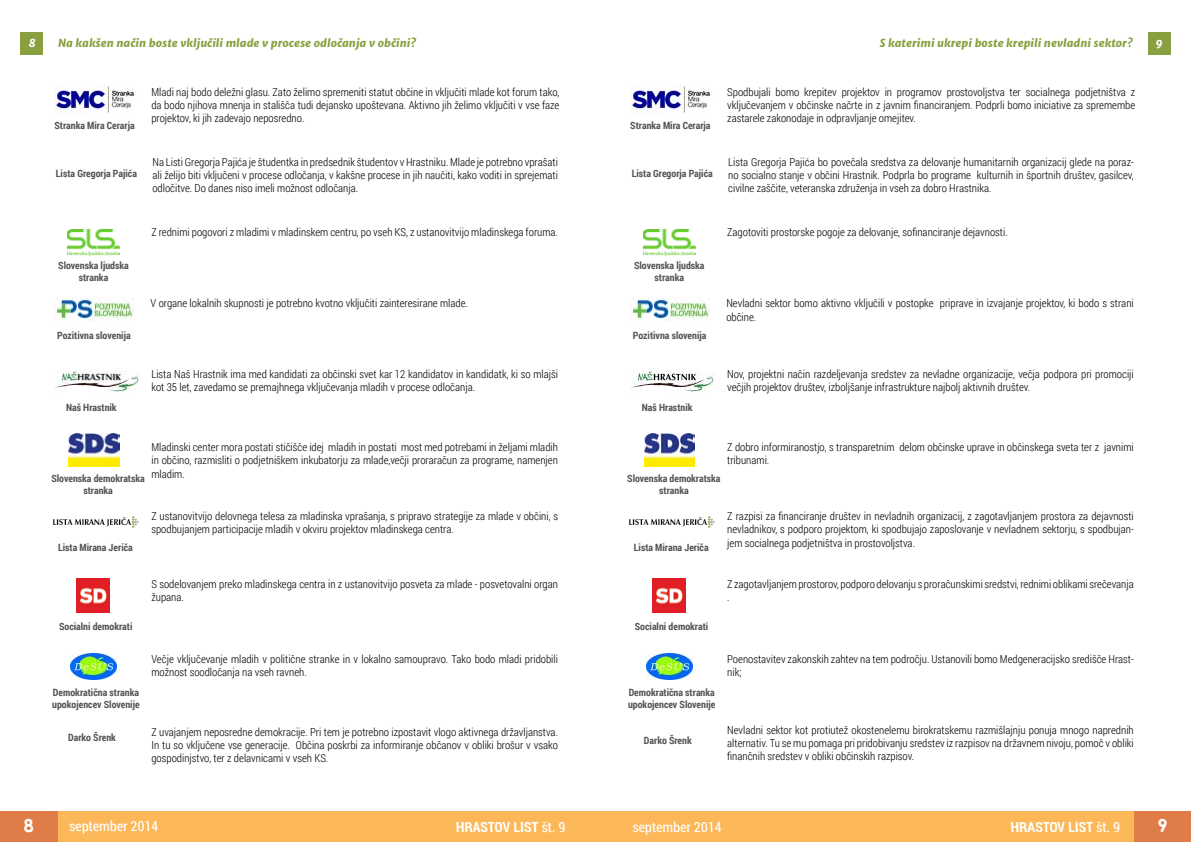
<style>
.page{position:relative;width:1191px;height:842px;background:#fff}
.page>*{position:absolute;margin:0;border:0;box-sizing:border-box;transform-origin:0 0}
.t1{font:700 18px "Century Gothic";color:#fff}
.t2{font:700 14px "Roboto Condensed";color:#fff}
.t3{font:14px "Roboto Condensed";color:#fff}
.t4{font:300 11px/13.2px "Roboto Condensed";color:#000}
.t5{font:italic 11px "Merriweather Sans Extra Bld";color:#88a03f}
.t6{font:italic 11px "Merriweather Sans Extra Bld";color:#fff}
.t7{font:700 10px/12px "Roboto Condensed";color:#515254;text-align:center}
.s1{font-weight:400}
</style>
<div class="page">
<div style="left:0;top:811px;width:1191px;height:31px;background:#fcb858"></div>
<div style="left:1134px;top:812px;width:57px;height:30px;background:#e07c48"></div>
<div style="left:0;top:811px;width:57px;height:31px;background:#e07c48"></div>
<img style="left:54px;top:84px;width:86px;height:29px">
<img style="left:67px;top:229px;width:52px;height:27px">
<img style="left:56px;top:370px;width:83px;height:23px">
<img style="left:69px;top:433px;width:50px;height:33px">
<img style="left:54px;top:516px;width:85px;height:11px">
<img style="left:77px;top:579px;width:33px;height:33px">
<img style="left:71px;top:653px;width:46px;height:27px">
<img style="left:55px;top:298px;width:79px;height:23px">
<div style="left:20px;top:32px;width:22px;height:23px;background:#88a03f"></div>
<div style="left:1148px;top:32px;width:22px;height:23px;background:#88a03f"></div>
<img style="left:630px;top:84px;width:86px;height:29px">
<img style="left:643px;top:229px;width:52px;height:27px">
<img style="left:631px;top:370px;width:84px;height:23px">
<img style="left:644px;top:433px;width:51px;height:33px">
<img style="left:629px;top:516px;width:85px;height:11px">
<img style="left:652px;top:579px;width:34px;height:33px">
<img style="left:646px;top:653px;width:46px;height:27px">
<img style="left:630px;top:298px;width:80px;height:23px">
<p class="t6" style="left:28px;top:36px;width:9px">8</p>
<p class="t5" style="left:58px;top:36px;width:359px">Na kakšen način boste vključili mlade v procese odločanja v občini?</p>
<p class="t5" style="left:880px;top:36px;width:254px">S katerimi ukrepi boste krepili nevladni sektor?</p>
<p class="t6" style="left:1155px;top:35px;width:8px">9</p>
<p class="t4" style="left:727px;top:85px;width:409px;text-align:justify">Spodbujali bomo krepitev projektov in programov prostovoljstva ter socialnega podjetništva z vključevanjem v občinske načrte in z javnim financiranjem. Podprli bomo iniciative za spremembe zastarele zakonodaje in odpravljanje omejitev.</p>
<p class="t4" style="left:728px;top:155px;width:407px;text-align:justify">Lista Gregorja Pajića bo povečala sredstva za delovanje humanitarnih organizacij glede na poraz&shy;no socialno stanje v občini Hrastnik. Podprla bo programe kulturnih in športnih društev, gasilcev, civilne zaščite, veteranska združenja in vseh za dobro Hrastnika.</p>
<p class="t4" style="left:727px;top:225px;width:282px">Zagotoviti prostorske pogoje za delovanje, sofinanciranje dejavnosti.</p>
<p class="t4" style="left:151px;top:85px;width:409px;text-align:justify">Mladi naj bodo deležni glasu. Zato želimo spremeniti statut občine in vključiti mlade kot forum tako, da bodo njihova mnenja in stališča tudi dejansko upoštevana. Aktivno jih želimo vključiti v vse faze projektov, ki jih zadevajo neposredno.</p>
<p class="t4" style="left:152px;top:155px;width:407px;text-align:justify">Na Listi Gregorja Pajića je študentka in predsednik študentov v Hrastniku. Mlade je potrebno vprašati ali želijo biti vključeni v procese odločanja, v kakšne procese in jih naučiti, kako voditi in sprejemati odločitve. Do danes niso imeli možnost odločanja.</p>
<p class="t4" style="left:151px;top:225px;width:408px">Z rednimi pogovori z mladimi v mladinskem centru, po vseh KS, z ustanovitvijo mladinskega foruma.</p>
<p class="t7" style="left:54px;top:119px;width:82px">Stranka Mira Cerarja</p>
<p class="t7" style="left:56px;top:167px;width:82px">Lista Gregorja Pajića</p>
<p class="t7" style="left:630px;top:119px;width:82px">Stranka Mira Cerarja</p>
<p class="t7" style="left:632px;top:167px;width:82px">Lista Gregorja Pajića</p>
<p class="t7" style="left:58px;top:259px;width:72px">Slovenska ljudska stranka</p>
<p class="t7" style="left:634px;top:259px;width:72px">Slovenska ljudska stranka</p>
<p class="t4" style="left:151px;top:297px;width:319px">V organe lokalnih skupnosti je potrebno kvotno vključiti zainteresirane mlade.</p>
<p class="t4" style="left:726px;top:297px;width:409px">Nevladni sektor bomo aktivno vključili v postopke priprave in izvajanje projektov, ki bodo s strani občine.</p>
<p class="t7" style="left:57px;top:329px;width:75px">Pozitivna slovenija</p>
<p class="t7" style="left:633px;top:329px;width:75px">Pozitivna slovenija</p>
<p class="t4" style="left:151px;top:367px;width:408px">Lista Naš Hrastnik ima med kandidati za občinski svet kar 12 kandidatov in kandidatk, ki so mlajši kot 35 let, zavedamo se premajhnega vključevanja mladih v procese odločanja.</p>
<p class="t4" style="left:727px;top:367px;width:408px">Nov, projektni način razdeljevanja sredstev za nevladne organizacije, večja podpora pri promociji večjih projektov društev, izboljšanje infrastrukture najbolj aktivnih društev.</p>
<p class="t7" style="left:66px;top:401px;width:52px">Naš Hrastnik</p>
<p class="t7" style="left:642px;top:401px;width:52px">Naš Hrastnik</p>
<p class="t4" style="left:151px;top:440px;width:408px;text-align:justify">Mladinski center mora postati stičišče idej mladih in postati most med potrebami in željami mladih in občino, razmisliti o podjetniškem inkubatorju za mlade,večji proraračun za programe, namenjen mladim.</p>
<p class="t4" style="left:151px;top:509px;width:408px">Z ustanovitvijo delovnega telesa za mladinska vprašanja, s pripravo strategije za mlade v občini, s spodbujanjem participacije mladih v okviru projektov mladinskega centra.</p>
<p class="t7" style="left:51px;top:472px;width:95px">Slovenska demokratska stranka</p>
<p class="t7" style="left:58px;top:541px;width:76px">Lista Mirana Jeriča</p>
<p class="t4" style="left:151px;top:577px;width:408px">S sodelovanjem preko mladinskega centra in z ustanovitvijo posveta za mlade - posvetovalni organ župana.</p>
<p class="t4" style="left:727px;top:440px;width:408px">Z dobro informiranostjo, s transparetnim delom občinske uprave in občinskega sveta ter z javnimi tribunami.</p>
<p class="t7" style="left:627px;top:472px;width:95px">Slovenska demokratska stranka</p>
<p class="t7" style="left:634px;top:541px;width:76px">Lista Mirana Jeriča</p>
<p class="t4" style="left:727px;top:509px;width:408px;text-align:justify">Z razpisi za financiranje društev in nevladnih organizacij, z zagotavljanjem prostora za dejavnosti nevladnikov, s podporo projektom, ki spodbujajo zaposlovanje v nevladnem sektorju, s spodbujan&shy;jem socialnega podjetništva in prostovoljstva.</p>
<p class="t4" style="left:727px;top:577px;width:408px">Z zagotavljanjem prostorov, podporo delovanju s proračunskimi sredstvi, rednimi oblikami srečevanja .</p>
<p class="t7" style="left:59px;top:620px;width:75px">Socialni demokrati</p>
<p class="t7" style="left:635px;top:620px;width:75px">Socialni demokrati</p>
<p class="t4" style="left:151px;top:652px;width:408px">Večje vključevanje mladih v politične stranke in v lokalno samoupravo. Tako bodo mladi pridobili možnost soodločanja na vseh ravneh.</p>
<p class="t4" style="left:727px;top:652px;width:408px">Poenostavitev zakonskih zahtev na tem področju. Ustanovili bomo Medgeneracijsko središče Hrast&shy;nik;</p>
<p class="t7" style="left:52px;top:686px;width:89px;text-align:left">Demokratična stranka upokojencev Slovenije</p>
<p class="t7" style="left:628px;top:686px;width:89px;text-align:left">Demokratična stranka upokojencev Slovenije</p>
<p class="t7" style="left:68px;top:731px;width:49px">Darko Šrenk</p>
<p class="t4" style="left:151px;top:725px;width:408px;text-align:justify">Z uvajanjem neposredne demokracije. Pri tem je potrebno izpostavit vlogo aktivnega državljanstva.<br>In tu so vključene vse generacije. Občina poskrbi za informiranje občanov v obliki brošur v vsako gospodinjstvo, ter z delavnicami v vseh KS.</p>
<p class="t7" style="left:644px;top:734px;width:49px">Darko Šrenk</p>
<p class="t4" style="left:727px;top:723px;width:408px;text-align:justify">Nevladni sektor kot protiutež okostenelemu birokratskemu razmišlajnju ponuja mnogo naprednih alternativ. Tu se mu pomaga pri pridobivanju sredstev iz razpisov na državnem nivoju, pomoč v obliki finančnih sredstev v obliki občinskih razpisov.</p>
<h1 class="t1" style="left:24px;top:812px;width:13px">8</h1>
<h1 class="t1" style="left:1157px;top:812px;width:13px">9</h1>
<p class="t3" style="left:69px;top:817px;width:91px">september 2014</p>
<p class="t2" style="left:456px;top:817px;width:112px">HRASTOV LIST <span class="s1">št. 9</span></p>
<p class="t3" style="left:632px;top:818px;width:91px">september 2014</p>
<p class="t2" style="left:1011px;top:817px;width:112px">HRASTOV LIST <span class="s1">št. 9</span></p>
</div>
